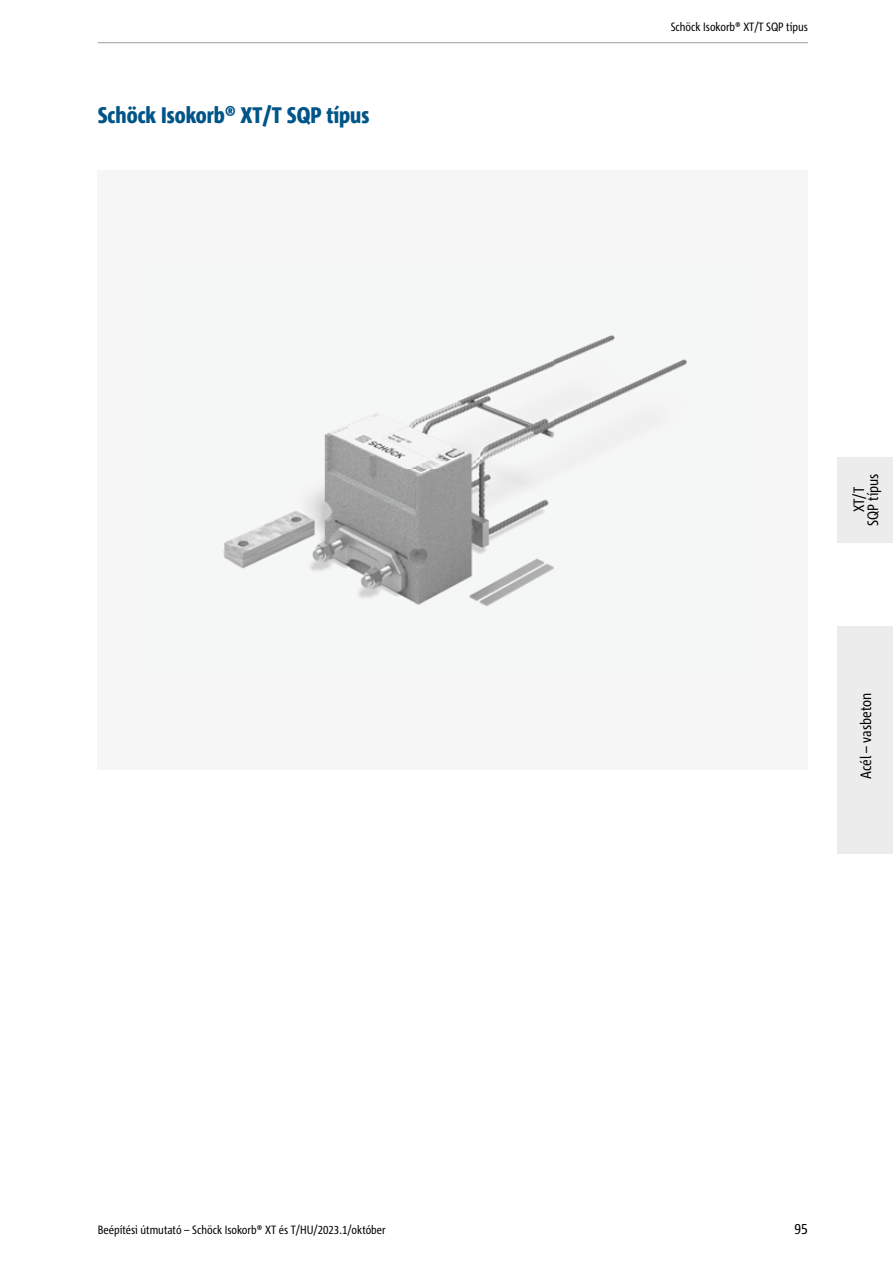
<style>
.page{position:relative;width:893px;height:1263px;background:#fff}
.page>*{position:absolute;margin:0;border:0;box-sizing:border-box;transform-origin:0 0}
.t1{font:800 condensed 22.5px "Corpid Schoeck";color:#005487}
.t2{font:condensed 15px/14.1px "Corpid Schoeck";color:#000;text-align:center}
.t3{font:condensed 12px "Corpid Schoeck";color:#000}
</style>
<div class="page">
<div style="left:98px;top:170px;width:710px;height:600px;background:#f6f6f6"></div>
<img style="left:223px;top:335px;width:464px;height:272px">
<div style="left:838px;top:626px;width:55px;height:228px;background:#ececed"></div>
<div style="left:838px;top:457px;width:55px;height:85px;background:#ececed"></div>
<hr style="left:98px;top:42px;width:710px;height:1px;background:#9c9d9d">
<h1 class="t1" style="left:98px;top:101px;width:273px">Schöck Isokorb® XT/T SQP típus</h1>
<p class="t3" style="left:98px;top:1222px;width:290px">Beépítési útmutató – Schöck Isokorb® XT és T/HU/2023.1/október</p>
<p class="t3" style="left:671px;top:19px;width:139px">Schöck Isokorb® XT/T SQP típus</p>
<p class="t2" style="left:852px;top:526px;width:54px;rotate:-90deg">XT/T<br>SQP típus</p>
<p class="t2" style="left:859px;top:779px;width:88px;rotate:-90deg">Acél – vasbeton</p>
<p class="t2" style="left:794px;top:1222px;width:15px">95</p>
</div>
